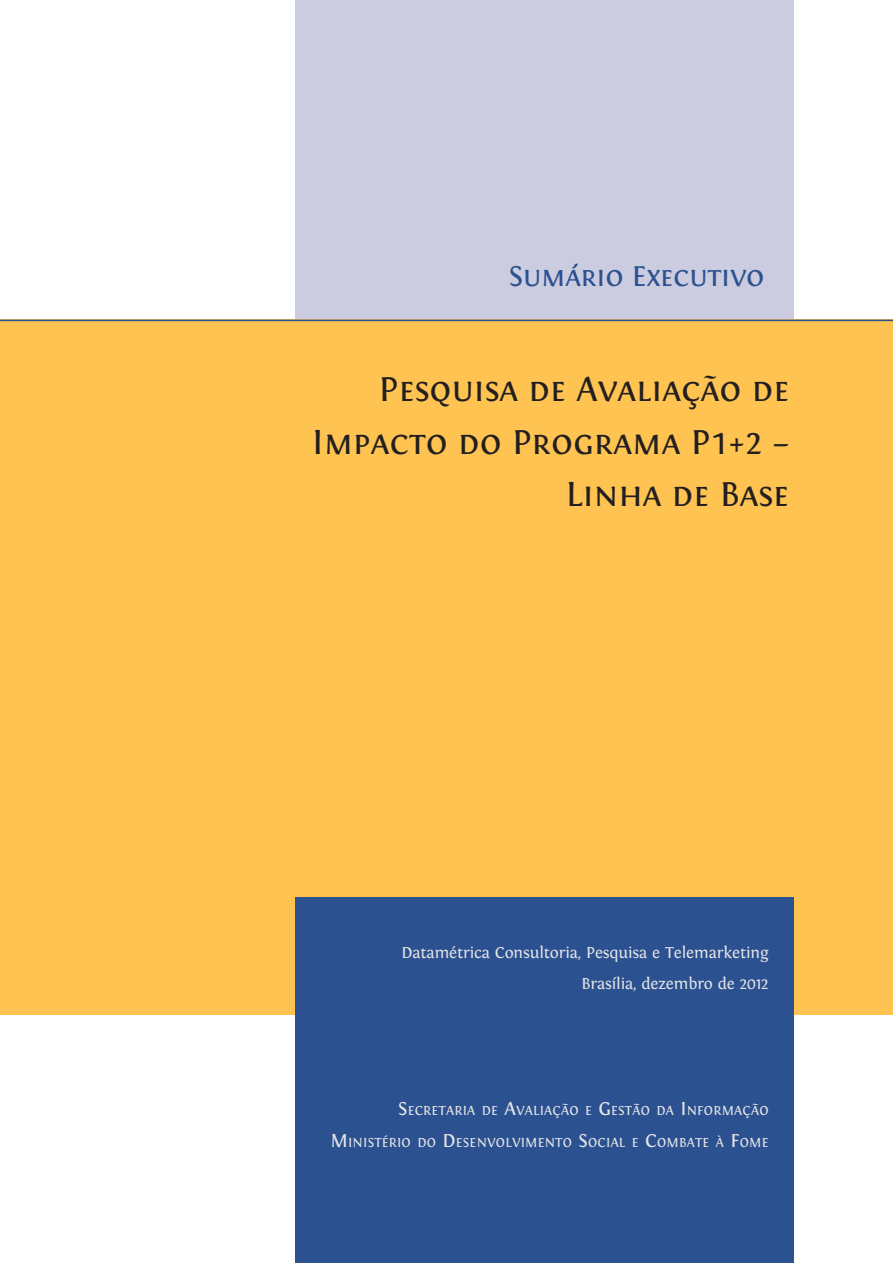
<style>
.page{position:relative;width:893px;height:1263px;background:#fff}
.page>*{position:absolute;margin:0;border:0;box-sizing:border-box;transform-origin:0 0}
.t1{font:36px/52.5px "Fontin Small Caps";color:#231f20;text-align:right}
.t2{font:30px "Fontin Small Caps";letter-spacing:-.01em;color:#2c5190}
.t3{font:16.5px/31.5px "Fontin";letter-spacing:-.01em;color:#e4e5e7;text-align:right}
.t4{font:13.65px "Fontin";letter-spacing:.015em;color:#e4e5e7}
.s1{font-size:19.5px}
</style>
<div class="page">
<div style="left:0;top:319px;width:893px;height:695px;background:#fec350"></div>
<div style="left:295px;top:897px;width:498px;height:366px;background:#2c5190"></div>
<div style="left:295px;top:0;width:498px;height:319px;background:#cbccdf"></div>
<hr style="left:0;top:320px;width:893px;height:1px;background:#2c5190">
<h2 class="t2" style="left:509px;top:259px;width:257px">Sumário Executivo</h2>
<h1 class="t1" style="left:312px;top:364px;width:479px">Pesquisa de Avaliação de<br>Impacto do Programa P1+2 –<br>Linha de Base</h1>
<p class="t3" style="left:401px;top:937px;width:369px">Datamétrica Consultoria, Pesquisa e Telemarketing<br>Brasília, dezembro de 2012</p>
<p class="t4" style="left:398px;top:1103px;width:372px"><span class="s1">S</span>ECRETARIA DE <span class="s1">A</span>VALIAÇÃO E <span class="s1">G</span>ESTÃO DA <span class="s1">I</span>NFORMAÇÃO</p>
<p class="t4" style="left:330px;top:1135px;width:440px"><span class="s1">M</span>INISTÉRIO DO <span class="s1">D</span>ESENVOLVIMENTO <span class="s1">S</span>OCIAL E <span class="s1">C</span>OMBATE À <span class="s1">F</span>OME</p>
</div>
